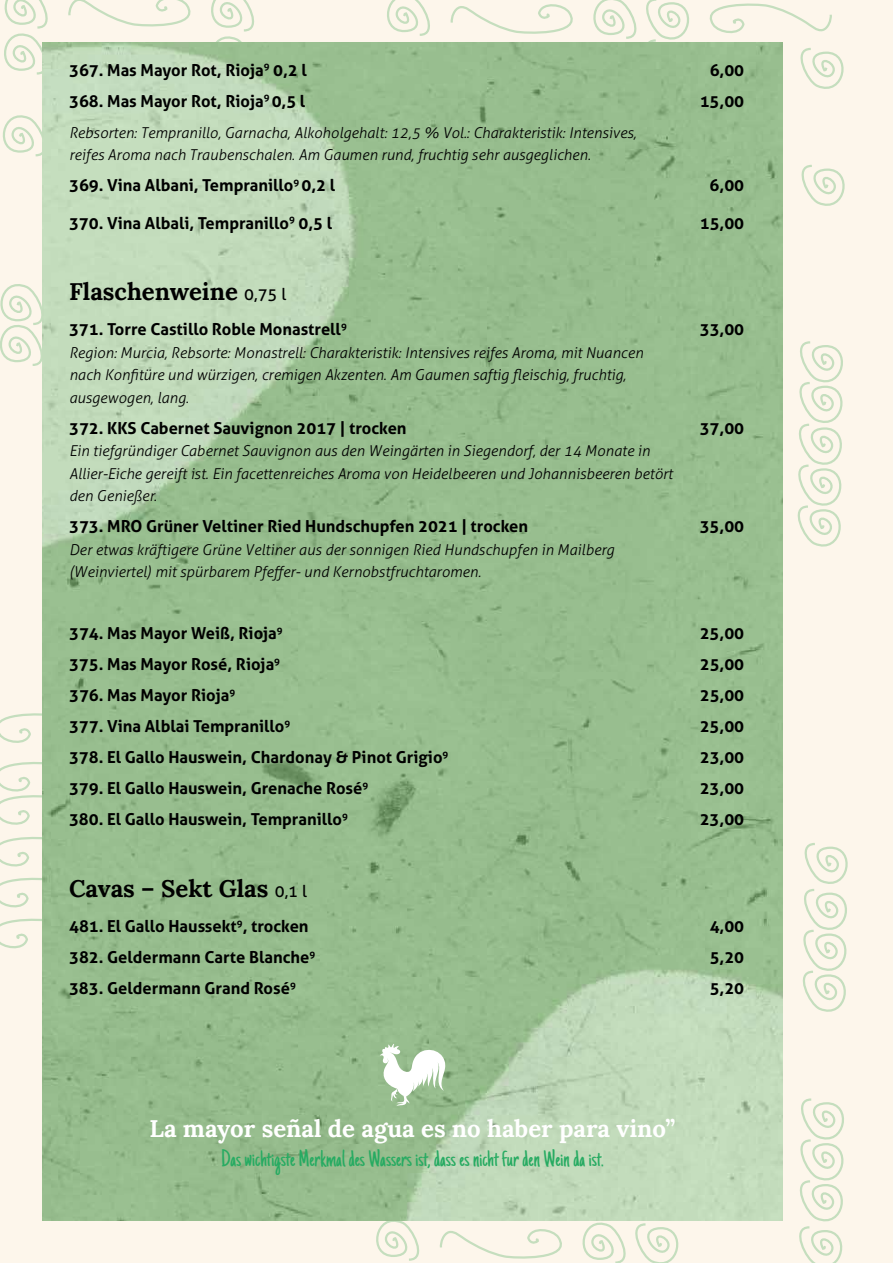
<style>
.page{position:relative;width:893px;height:1263px;background:#fdf6eb}
.page>*{position:absolute;margin:0;border:0;box-sizing:border-box;transform-origin:0 0}
.t1{font:24px "Just Another Hand";color:#27ab62}
.t2{font:700 24px "Lora";color:#000}
.t3{font:700 24px "Lora";color:#fff}
.t4{font:700 16.5px "Aller";color:#000}
.t5{font:italic 300 15px/22.5px "Aller";color:#000}
.s1{font-family:"Aller";font-weight:400;font-size:16.5px}
</style>
<div class="page">
<svg style="left:387px;top:0;width:43px;height:36px"></svg>
<svg style="left:4px;top:0;width:53px;height:76px"></svg>
<svg style="left:67px;top:0;width:196px;height:43px"></svg>
<svg style="left:801px;top:164px;width:44px;height:42px"></svg>
<svg style="left:450px;top:0;width:394px;height:98px"></svg>
<svg style="left:799px;top:1098px;width:45px;height:165px"></svg>
<svg style="left:2px;top:107px;width:41px;height:50px"></svg>
<svg style="left:802px;top:843px;width:46px;height:169px"></svg>
<svg style="left:0;top:275px;width:43px;height:92px"></svg>
<svg style="left:797px;top:341px;width:46px;height:206px"></svg>
<svg style="left:0;top:916px;width:43px;height:35px"></svg>
<svg style="left:0;top:875px;width:43px;height:35px"></svg>
<svg style="left:0;top:759px;width:43px;height:69px"></svg>
<svg style="left:0;top:834px;width:43px;height:35px"></svg>
<svg style="left:0;top:711px;width:43px;height:35px"></svg>
<img style="left:43px;top:43px;width:739px;height:1177px">
<svg style="left:365px;top:1043px;width:326px;height:220px"></svg>
<p class="t4" style="left:69px;top:60px;width:239px">367. Mas Mayor Rot, Rioja<sup>9</sup> 0,2 l</p>
<p class="t4" style="left:710px;top:60px;width:36px">6,00</p>
<p class="t4" style="left:69px;top:91px;width:238px">368. Mas Mayor Rot, Rioja<sup>9</sup> 0,5 l</p>
<p class="t4" style="left:700px;top:91px;width:46px">15,00</p>
<p class="t5" style="left:69px;top:121px;width:569px">Rebsorten: Tempranillo, Garnacha, Alkoholgehalt: 12,5 % Vol.: Charakteristik: Intensives, reifes Aroma nach Traubenschalen. Am Gaumen rund, fruchtig sehr ausgeglichen.</p>
<p class="t4" style="left:69px;top:175px;width:267px">369. Vina Albani, Tempranillo<sup>9</sup> 0,2 l</p>
<p class="t4" style="left:710px;top:175px;width:36px">6,00</p>
<p class="t4" style="left:69px;top:213px;width:265px">370. Vina Albali, Tempranillo<sup>9</sup> 0,5 l</p>
<p class="t4" style="left:700px;top:213px;width:46px">15,00</p>
<h1 class="t2" style="left:69px;top:272px;width:219px">Flaschenweine <span class="s1">0,75 l</span></h1>
<p class="t4" style="left:69px;top:319px;width:279px">371. Torre Castillo Roble Monastrell<sup>9</sup></p>
<p class="t4" style="left:700px;top:319px;width:46px">33,00</p>
<p class="t5" style="left:69px;top:341px;width:576px">Region: Murcia, Rebsorte: Monastrell: Charakteristik: Intensives reifes Aroma, mit Nuancen nach Konfitüre und würzigen, cremigen Akzenten. Am Gaumen saftig fleischig, fruchtig, ausgewogen, lang.</p>
<p class="t4" style="left:69px;top:418px;width:339px">372. KKS Cabernet Sauvignon 2017 | trocken</p>
<p class="t4" style="left:700px;top:418px;width:46px">37,00</p>
<p class="t5" style="left:69px;top:440px;width:605px">Ein tiefgründiger Cabernet Sauvignon aus den Weingärten in Siegendorf, der 14 Monate in<br>Allier-Eiche gereift ist. Ein facettenreiches Aroma von Heidelbeeren und Johannisbeeren betört den Genießer.</p>
<p class="t4" style="left:69px;top:516px;width:461px">373. MRO Grüner Veltiner Ried Hundschupfen 2021 | trocken</p>
<p class="t4" style="left:700px;top:516px;width:46px">35,00</p>
<p class="t5" style="left:69px;top:538px;width:547px">Der etwas kräftigere Grüne Veltiner aus der sonnigen Ried Hundschupfen in Mailberg (Weinviertel) mit spürbarem Pfeffer- und Kernobstfruchtaromen.</p>
<p class="t4" style="left:69px;top:623px;width:215px">374. Mas Mayor Weiß, Rioja<sup>9</sup></p>
<p class="t4" style="left:700px;top:623px;width:46px">25,00</p>
<p class="t4" style="left:69px;top:654px;width:212px">375. Mas Mayor Rosé, Rioja<sup>9</sup></p>
<p class="t4" style="left:700px;top:654px;width:46px">25,00</p>
<p class="t4" style="left:69px;top:685px;width:168px">376. Mas Mayor Rioja<sup>9</sup></p>
<p class="t4" style="left:700px;top:685px;width:46px">25,00</p>
<p class="t4" style="left:69px;top:716px;width:223px">377. Vina Alblai Tempranillo<sup>9</sup></p>
<p class="t4" style="left:700px;top:716px;width:46px">25,00</p>
<p class="t4" style="left:69px;top:747px;width:381px">378. El Gallo Hauswein, Chardonay &amp; Pinot Grigio<sup>9</sup></p>
<p class="t4" style="left:700px;top:747px;width:46px">23,00</p>
<p class="t4" style="left:69px;top:778px;width:301px">379. El Gallo Hauswein, Grenache Rosé<sup>9</sup></p>
<p class="t4" style="left:700px;top:778px;width:46px">23,00</p>
<p class="t4" style="left:69px;top:809px;width:280px">380. El Gallo Hauswein, Tempranillo<sup>9</sup></p>
<p class="t4" style="left:700px;top:809px;width:46px">23,00</p>
<h1 class="t2" style="left:69px;top:868px;width:239px">Cavas – Sekt Glas <span class="s1">0,1 l</span></h1>
<p class="t4" style="left:69px;top:916px;width:241px">481. El Gallo Haussekt<sup>9</sup>, trocken</p>
<p class="t4" style="left:710px;top:916px;width:36px">4,00</p>
<p class="t4" style="left:69px;top:947px;width:248px">382. Geldermann Carte Blanche<sup>9</sup></p>
<p class="t4" style="left:710px;top:947px;width:36px">5,20</p>
<p class="t4" style="left:69px;top:978px;width:228px">383. Geldermann Grand Rosé<sup>9</sup></p>
<p class="t4" style="left:710px;top:978px;width:36px">5,20</p>
<h1 class="t3" style="left:150px;top:1108px;width:527px">La mayor señal de agua es no haber para vino”</h1>
<h1 class="t1" style="left:221px;top:1144px;width:384px">Das wichtigste Merkmal des Wassers ist, dass es nicht fur den Wein da ist.</h1>
</div>
